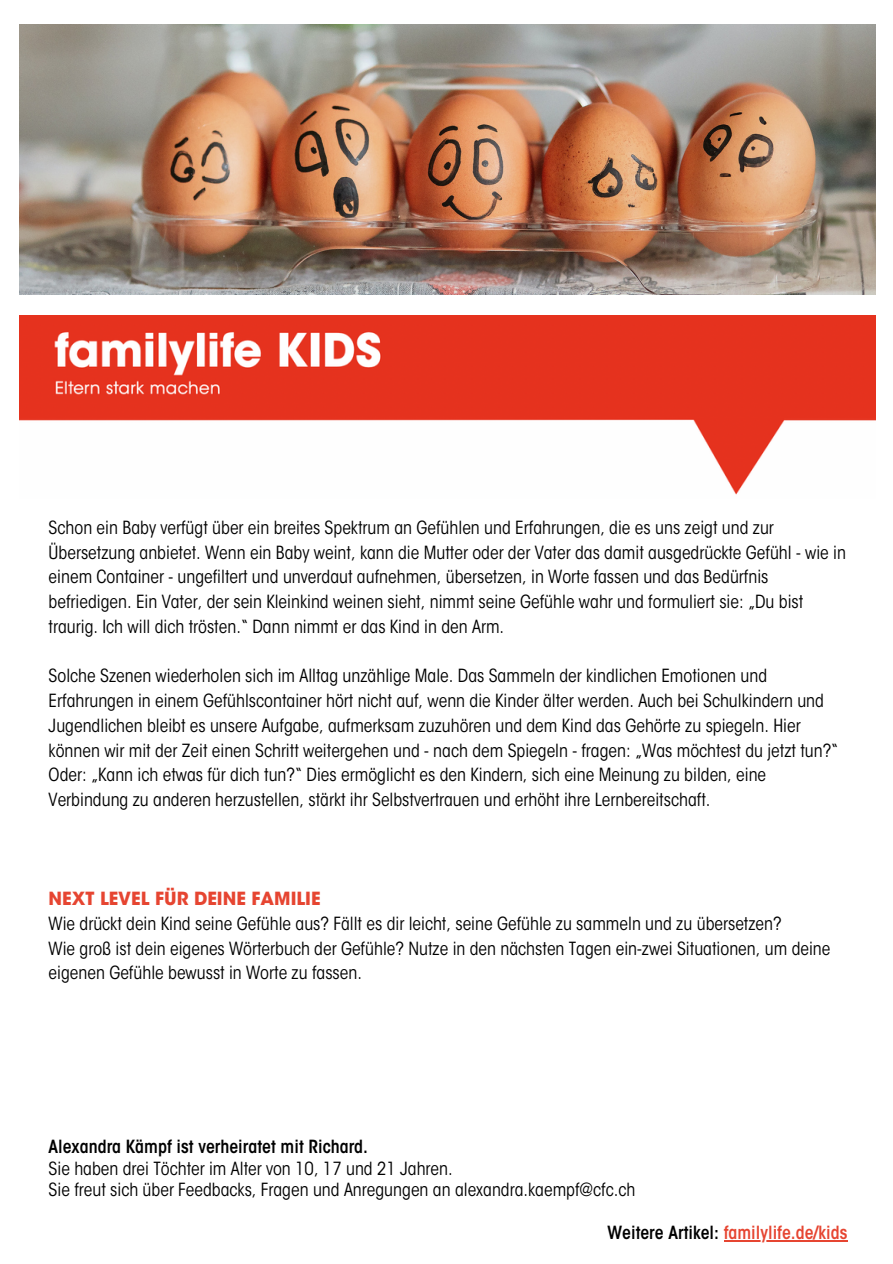
<style>
.page{position:relative;width:893px;height:1264px;background:#fff}
.page>*{position:absolute;margin:0;border:0;box-sizing:border-box;transform-origin:0 0}
.t1{font:condensed 18px/24.8px "ITC Avant Garde Std";color:#000}
.t2{font:600 condensed 18px "ITC Avant Garde Std";color:#000}
.t3{font:600 condensed 18px "ITC Avant Garde Std";color:#e64531}
.t4{font:700 18px "ITC Avant Garde Std";color:#e64531}
.s1{color:#000}
</style>
<div class="page">
<img style="left:20px;top:316px;width:855px;height:179px">
<hr style="left:723px;top:1240px;width:124px;height:1px;background:#e64531">
<img style="left:20px;top:24px;width:855px;height:270px">
<p class="t1" style="left:49px;top:517px;width:798px">Schon ein Baby verfügt über ein breites Spektrum an Gefühlen und Erfahrungen, die es uns zeigt und zur Übersetzung anbietet. Wenn ein Baby weint, kann die Mutter oder der Vater das damit ausgedrückte Gefühl - wie in einem Container - ungefiltert und unverdaut aufnehmen, übersetzen, in Worte fassen und das Bedürfnis befriedigen. Ein Vater, der sein Kleinkind weinen sieht, nimmt seine Gefühle wahr und formuliert sie: „Du bist traurig. Ich will dich trösten.“ Dann nimmt er das Kind in den Arm.</p>
<p class="t1" style="left:49px;top:665px;width:791px">Solche Szenen wiederholen sich im Alltag unzählige Male. Das Sammeln der kindlichen Emotionen und Erfahrungen in einem Gefühlscontainer hört nicht auf, wenn die Kinder älter werden. Auch bei Schulkindern und Jugendlichen bleibt es unsere Aufgabe, aufmerksam zuzuhören und dem Kind das Gehörte zu spiegeln. Hier können wir mit der Zeit einen Schritt weitergehen und - nach dem Spiegeln - fragen: „Was möchtest du jetzt tun?“ Oder: „Kann ich etwas für dich tun?“ Dies ermöglicht es den Kindern, sich eine Meinung zu bilden, eine Verbindung zu anderen herzustellen, stärkt ihr Selbstvertrauen und erhöht ihre Lernbereitschaft.</p>
<p class="t4" style="left:49px;top:891px;width:273px">NEXT LEVEL FÜR DEINE FAMILIE</p>
<p class="t1" style="left:49px;top:913px;width:734px">Wie drückt dein Kind seine Gefühle aus? Fällt es dir leicht, seine Gefühle zu sammeln und zu übersetzen?</p>
<p class="t1" style="left:49px;top:937px;width:783px">Wie groß ist dein eigenes Wörterbuch der Gefühle? Nutze in den nächsten Tagen ein-zwei Situationen, um deine eigenen Gefühle bewusst in Worte zu fassen.</p>
<p class="t2" style="left:49px;top:1139px;width:321px">Alexandra Kämpf ist verheiratet mit Richard.</p>
<p class="t1" style="left:49px;top:1158px;width:405px">Sie haben drei Töchter im Alter von 10, 17 und 21 Jahren.</p>
<p class="t1" style="left:49px;top:1179px;width:588px">Sie freut sich über Feedbacks, Fragen und Anregungen an alexandra.kaempf@cfc.ch</p>
<p class="t3" style="left:607px;top:1225px;width:241px"><span class="s1">Weitere Artikel:</span> familylife.de/kids</p>
</div>
